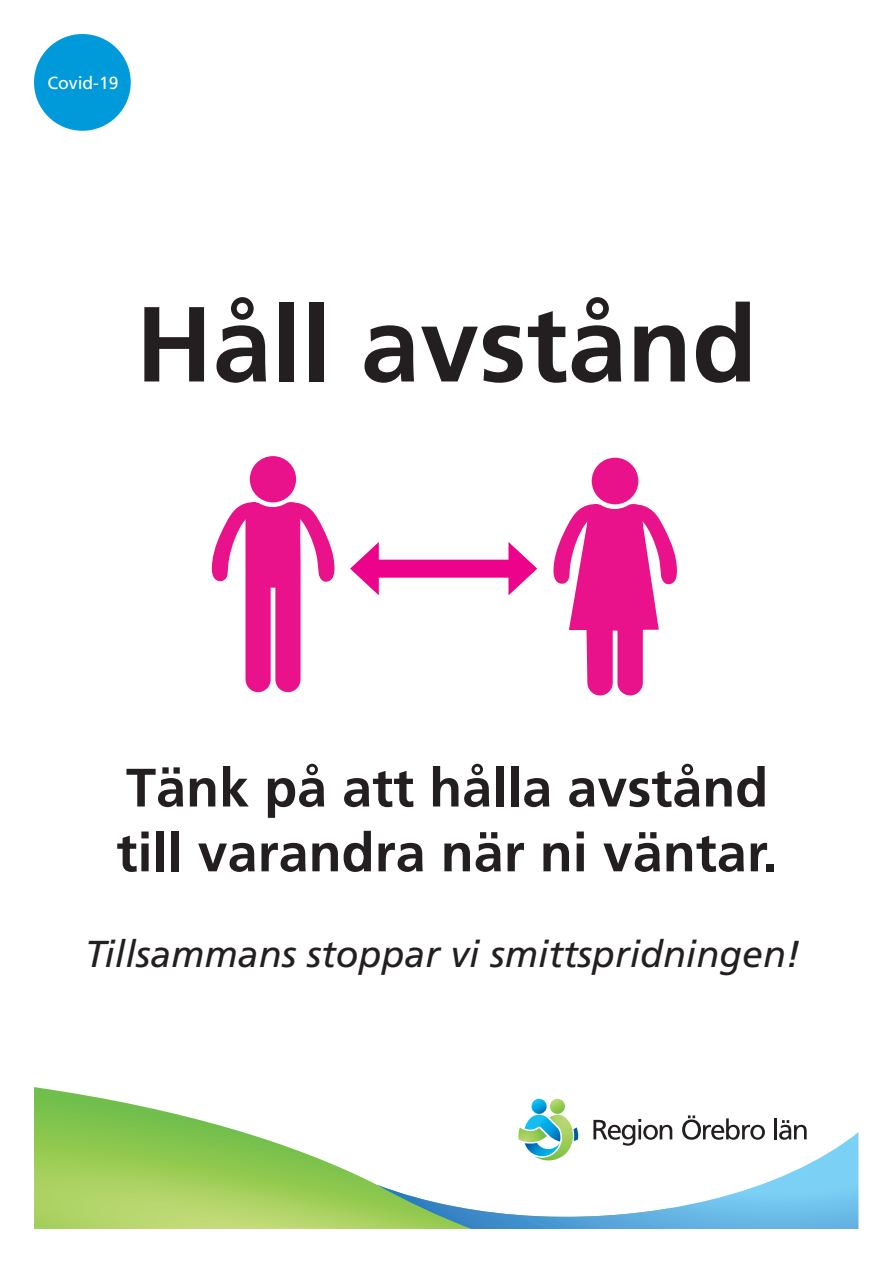
<style>
.page{position:relative;width:893px;height:1263px;background:#fff}
.page>*{position:absolute;margin:0;border:0;box-sizing:border-box;transform-origin:0 0}
.Rubrik{font:700 106.5px "Frutiger";color:#231f20}
.Rubrik-2{font:700 54px "Frutiger";color:#231f20}
.Rubrik-3{font:italic 37.5px "Frutiger";color:#231f20}
.Brödtext{font:17.55px "Frutiger";color:#fff}
</style>
<div class="page">
<div style="left:34px;top:34px;width:97px;height:97px;background:#009ada;border-radius:50%"></div>
<svg style="left:34px;top:1087px;width:531px;height:142px"></svg>
<svg style="left:377px;top:1132px;width:481px;height:97px"></svg>
<svg style="left:593px;top:1119px;width:79px;height:26px"></svg>
<svg style="left:682px;top:1115px;width:83px;height:25px"></svg>
<hr style="left:774px;top:1118px;width:3px;height:21px;background:#231f20">
<svg style="left:779px;top:1120px;width:28px;height:20px"></svg>
<svg style="left:531px;top:1099px;width:16px;height:15px"></svg>
<svg style="left:550px;top:1099px;width:15px;height:15px"></svg>
<svg style="left:518px;top:1115px;width:60px;height:45px"></svg>
<svg style="left:589px;top:457px;width:52px;height:52px"></svg>
<div style="left:592px;top:458px;width:46px;height:46px;background:#ea128a;border-radius:50%"></div>
<svg style="left:553px;top:503px;width:124px;height:192px"></svg>
<svg style="left:247px;top:456px;width:51px;height:51px"></svg>
<div style="left:250px;top:456px;width:46px;height:46px;background:#ea128a;border-radius:50%"></div>
<svg style="left:211px;top:501px;width:123px;height:191px"></svg>
<div style="left:368px;top:560px;width:151px;height:18px;background:#ed028c"></div>
<svg style="left:350px;top:542px;width:29px;height:53px"></svg>
<svg style="left:508px;top:542px;width:29px;height:53px"></svg>
<p class="Brödtext" style="left:47px;top:73px;width:73px">Covid-19</p>
<p class="Rubrik" style="left:136px;top:282px;width:623px">Håll avstånd</p>
<p class="Rubrik-2" style="left:126px;top:756px;width:644px">Tänk på att hålla avstånd</p>
<p class="Rubrik-2" style="left:116px;top:821px;width:663px">till varandra när ni väntar.</p>
<p class="Rubrik-3" style="left:85px;top:932px;width:717px">Tillsammans stoppar vi smittspridningen!</p>
</div>
